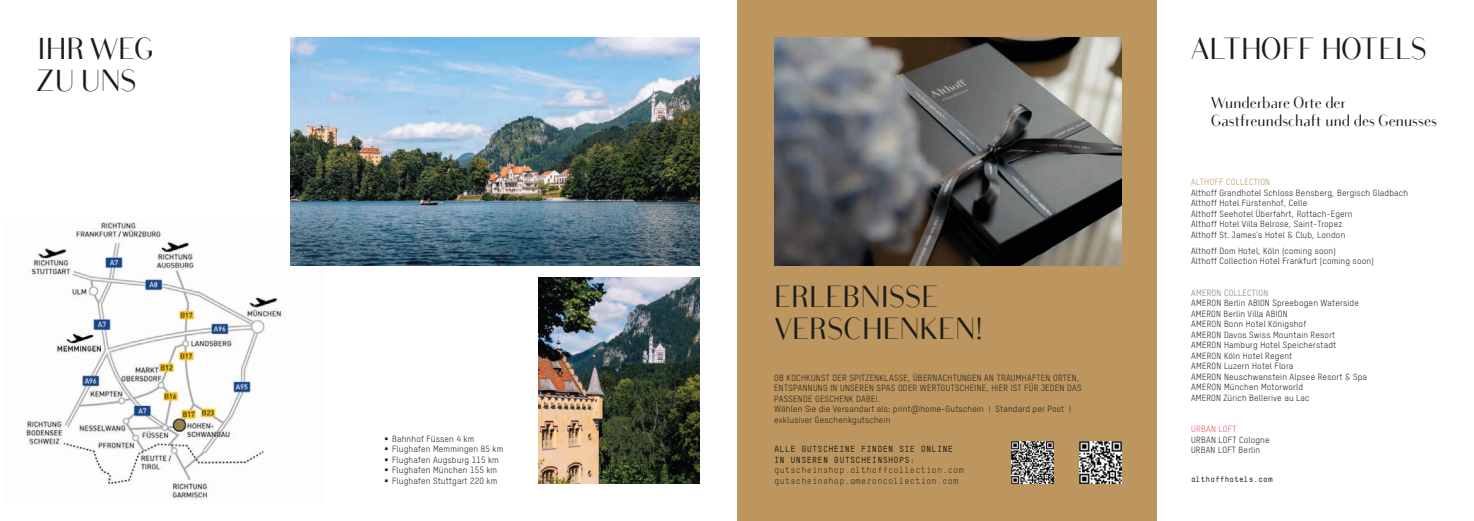
<style>
.page{position:relative;width:1474px;height:521px;background:#fff}
.page>*{position:absolute;margin:0;border:0;box-sizing:border-box;transform-origin:0 0}
.t1{font:29.75px/31.5px "Bodoni Sans";letter-spacing:.02em;color:#1d1d1b}
.t2{font:15.75px/17.5px "Bodoni Sans";letter-spacing:.02em;color:#1d1d1b}
.t3{font:8.75px/10.5px "T Star Pro Regular";letter-spacing:.02em;color:#1d1d1b}
.t4{font:8.75px/10.5px "TSTAR Mono Round";letter-spacing:.02em;color:#1d1d1b}
.t5{font:700 8.75px/10.5px "TSTAR Mono Round";letter-spacing:.02em;color:#1d1d1b}
.t6{font:8.75px "T Star Pro Regular";letter-spacing:.03em;color:#bc965e}
.t7{font:8.75px "T Star Pro Regular";letter-spacing:.03em;color:#767e7b}
.t8{font:8.75px "T Star Pro Regular";letter-spacing:.03em;color:#e25462}
.t9{font:700 7.88px "TSTAR Mono Round";letter-spacing:.01em;color:#1d1d1b}
</style>
<div class="page">
<div style="left:737px;top:0;width:419px;height:521px;background:#bc965e"></div>
<img style="left:26px;top:222px;width:298px;height:278px">
<img style="left:774px;top:37px;width:347px;height:228px">
<img style="left:290px;top:37px;width:409px;height:228px">
<img style="left:538px;top:278px;width:161px;height:206px">
<img style="left:1011px;top:441px;width:42px;height:43px">
<img style="left:1079px;top:441px;width:42px;height:43px">
<h1 class="t1" style="left:37px;top:34px;width:117px">IHR WEG<br>ZU UNS</h1>
<p class="t3" style="left:384px;top:433px;width:91px">▪ Bahnhof Füssen 4 km</p>
<p class="t3" style="left:384px;top:443px;width:120px">▪ Flughafen Memmingen 85 km</p>
<p class="t3" style="left:384px;top:454px;width:116px">▪ Flughafen Augsburg 115 km</p>
<p class="t3" style="left:384px;top:464px;width:114px">▪ Flughafen München 155 km</p>
<p class="t3" style="left:384px;top:475px;width:114px">▪ Flughafen Stuttgart 220 km</p>
<h1 class="t1" style="left:774px;top:282px;width:209px">ERLEBNISSE<br>VERSCHENKEN!</h1>
<p class="t3" style="left:774px;top:372px;width:309px">OB KOCHKUNST DER SPITZENKLASSE, ÜBERNACHTUNGEN AN TRAUMHAFTEN ORTEN, ENTSPANNUNG IN UNSEREN SPAS ODER WERTGUTSCHEINE, HIER IST FÜR JEDEN DAS PASSENDE GESCHENK DABEI.<br>Wählen Sie die Versandart als: print@home-Gutschein | Standard per Post | exklusiver Geschenkgutschein</p>
<p class="t5" style="left:774px;top:444px;width:180px">ALLE GUTSCHEINE FINDEN SIE ONLINE<br>IN UNSEREN GUTSCHEINSHOPS:</p>
<p class="t4" style="left:774px;top:465px;width:191px">gutscheinshop.althoffcollection.com gutscheinshop.ameroncollection.com</p>
<h1 class="t1" style="left:1191px;top:34px;width:237px">ALTHOFF HOTELS</h1>
<h2 class="t2" style="left:1210px;top:94px;width:227px">Wunderbare Orte der<br>Gastfreundschaft und des Genusses</h2>
<p class="t6" style="left:1191px;top:176px;width:81px">ALTHOFF COLLECTION</p>
<p class="t3" style="left:1191px;top:187px;width:219px">Althoff Grandhotel Schloss Bensberg, Bergisch Gladbach Althoff Hotel Fürstenhof, Celle<br>Althoff Seehotel Überfahrt, Rottach-Egern<br>Althoff Hotel Villa Belrose, Saint-Tropez<br>Althoff St. James’s Hotel &amp; Club, London</p>
<p class="t3" style="left:1191px;top:245px;width:184px">Althoff Dom Hotel, Köln (coming soon)<br>Althoff Collection Hotel Frankfurt (coming soon)</p>
<p class="t7" style="left:1191px;top:286px;width:79px">AMERON COLLECTION</p>
<p class="t3" style="left:1191px;top:297px;width:177px">AMERON Berlin ABION Spreebogen Waterside<br>AMERON Berlin Villa ABION<br>AMERON Bonn Hotel Königshof<br>AMERON Davos Swiss Mountain Resort<br>AMERON Hamburg Hotel Speicherstadt<br>AMERON Köln Hotel Regent<br>AMERON Luzern Hotel Flora<br>AMERON Neuschwanstein Alpsee Resort &amp; Spa<br>AMERON München Motorworld<br>AMERON Zürich Bellerive au Lac</p>
<p class="t8" style="left:1191px;top:423px;width:47px">URBAN LOFT</p>
<p class="t3" style="left:1191px;top:434px;width:80px">URBAN LOFT Cologne<br>URBAN LOFT Berlin</p>
<p class="t9" style="left:1191px;top:474px;width:83px">althoffhotels.com</p>
</div>
